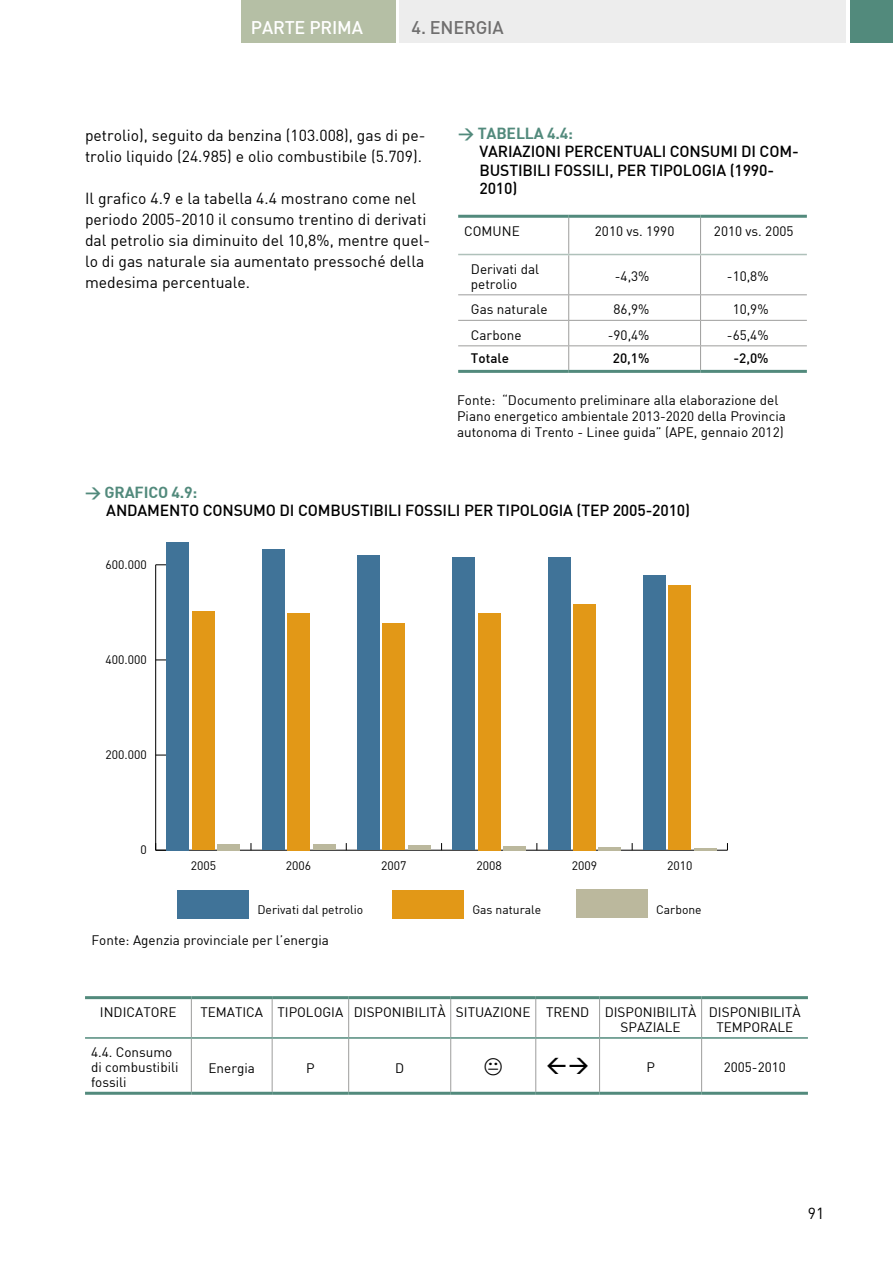
<style>
.page{position:relative;width:893px;height:1263px;background:#fff}
.page>*{position:absolute;margin:0;border:0;box-sizing:border-box;transform-origin:0 0}
.t1{font:500 18px "DIN";letter-spacing:-.01em;color:#fff}
.t2{font:500 18px "DIN";letter-spacing:-.01em;color:#706f6f}
.t3{font:15.75px/21px "DIN";color:#000}
.t4{font:500 15.75px/18px "DIN";letter-spacing:-.01em;color:#000}
.t5{font:15.75px "DIN Bold";letter-spacing:-.01em;color:#528a7c}
.t6{font:13.5px/15px "DIN";color:#000}
.t7{font:500 13.5px "DIN";color:#000}
.t8{font:12.15px "DIN";color:#000}
</style>
<div class="page">
<hr style="left:568px;top:218px;width:1px;height:36px;background:#9d9d9c">
<hr style="left:700px;top:218px;width:1px;height:36px;background:#9d9d9c">
<hr style="left:568px;top:255px;width:1px;height:39px;background:#9d9d9c">
<hr style="left:700px;top:255px;width:1px;height:39px;background:#9d9d9c">
<svg style="left:568px;top:295px;width:1px;height:75px"></svg>
<svg style="left:700px;top:295px;width:1px;height:75px"></svg>
<hr style="left:458px;top:294px;width:111px;height:1px;background:#9d9d9c">
<hr style="left:569px;top:294px;width:132px;height:1px;background:#9d9d9c">
<hr style="left:701px;top:294px;width:106px;height:1px;background:#9d9d9c">
<hr style="left:458px;top:320px;width:111px;height:1px;background:#9d9d9c">
<hr style="left:569px;top:320px;width:132px;height:1px;background:#9d9d9c">
<hr style="left:701px;top:320px;width:106px;height:1px;background:#9d9d9c">
<hr style="left:458px;top:345px;width:111px;height:1px;background:#9d9d9c">
<hr style="left:569px;top:345px;width:132px;height:1px;background:#9d9d9c">
<hr style="left:701px;top:345px;width:106px;height:1px;background:#9d9d9c">
<hr style="left:458px;top:215px;width:111px;height:3px;background:#528a7c">
<hr style="left:569px;top:215px;width:132px;height:3px;background:#528a7c">
<hr style="left:701px;top:215px;width:106px;height:3px;background:#528a7c">
<hr style="left:458px;top:254px;width:111px;height:1px;background:#afc1ba">
<hr style="left:569px;top:254px;width:132px;height:1px;background:#afc1ba">
<hr style="left:701px;top:254px;width:106px;height:1px;background:#afc1ba">
<hr style="left:458px;top:370px;width:111px;height:3px;background:#528a7c">
<hr style="left:569px;top:370px;width:132px;height:3px;background:#528a7c">
<hr style="left:701px;top:370px;width:106px;height:3px;background:#528a7c">
<hr style="left:156px;top:850px;width:571px;height:1px;background:#000">
<hr style="left:155px;top:565px;width:1px;height:285px;background:#000">
<svg style="left:155px;top:843px;width:15px;height:8px"></svg>
<div style="left:576px;top:889px;width:71px;height:29px;background:#bbb89d"></div>
<div style="left:217px;top:844px;width:23px;height:6px;background:#bbb89d"></div>
<div style="left:313px;top:845px;width:22px;height:5px;background:#bbb89d"></div>
<div style="left:408px;top:845px;width:23px;height:5px;background:#bbb89d"></div>
<hr style="left:503px;top:846px;width:23px;height:4px;background:#bbb89d">
<hr style="left:598px;top:847px;width:23px;height:3px;background:#bbb89d">
<hr style="left:694px;top:848px;width:23px;height:2px;background:#bbb89d">
<div style="left:392px;top:890px;width:71px;height:28px;background:#e29817"></div>
<div style="left:192px;top:611px;width:23px;height:239px;background:#e29817"></div>
<div style="left:287px;top:613px;width:23px;height:237px;background:#e29817"></div>
<div style="left:382px;top:624px;width:23px;height:226px;background:#e29817"></div>
<div style="left:478px;top:613px;width:23px;height:237px;background:#e29817"></div>
<div style="left:573px;top:604px;width:23px;height:246px;background:#e29817"></div>
<div style="left:668px;top:585px;width:23px;height:265px;background:#e29817"></div>
<div style="left:177px;top:890px;width:71px;height:29px;background:#407398"></div>
<div style="left:166px;top:542px;width:23px;height:308px;background:#407398"></div>
<div style="left:262px;top:549px;width:23px;height:301px;background:#407398"></div>
<div style="left:357px;top:555px;width:23px;height:295px;background:#407398"></div>
<div style="left:452px;top:557px;width:23px;height:293px;background:#407398"></div>
<div style="left:548px;top:557px;width:22px;height:293px;background:#407398"></div>
<div style="left:643px;top:575px;width:23px;height:275px;background:#407398"></div>
<hr style="left:191px;top:999px;width:1px;height:38px;background:#9d9d9c">
<hr style="left:272px;top:999px;width:1px;height:38px;background:#9d9d9c">
<hr style="left:348px;top:999px;width:1px;height:38px;background:#9d9d9c">
<hr style="left:450px;top:999px;width:1px;height:38px;background:#9d9d9c">
<hr style="left:535px;top:999px;width:1px;height:38px;background:#9d9d9c">
<hr style="left:599px;top:999px;width:1px;height:38px;background:#9d9d9c">
<hr style="left:701px;top:999px;width:1px;height:38px;background:#9d9d9c">
<hr style="left:191px;top:1039px;width:1px;height:53px;background:#9d9d9c">
<hr style="left:272px;top:1039px;width:1px;height:53px;background:#9d9d9c">
<hr style="left:348px;top:1039px;width:1px;height:53px;background:#9d9d9c">
<hr style="left:450px;top:1039px;width:1px;height:53px;background:#9d9d9c">
<hr style="left:535px;top:1039px;width:1px;height:53px;background:#9d9d9c">
<hr style="left:599px;top:1039px;width:1px;height:53px;background:#9d9d9c">
<hr style="left:701px;top:1039px;width:1px;height:53px;background:#9d9d9c">
<hr style="left:85px;top:1037px;width:106px;height:2px;background:#528a7c">
<hr style="left:191px;top:1037px;width:81px;height:2px;background:#528a7c">
<hr style="left:272px;top:1037px;width:77px;height:2px;background:#528a7c">
<hr style="left:349px;top:1037px;width:102px;height:2px;background:#528a7c">
<hr style="left:451px;top:1037px;width:85px;height:2px;background:#528a7c">
<hr style="left:536px;top:1037px;width:64px;height:2px;background:#528a7c">
<hr style="left:600px;top:1037px;width:102px;height:2px;background:#528a7c">
<hr style="left:702px;top:1037px;width:106px;height:2px;background:#528a7c">
<hr style="left:85px;top:996px;width:106px;height:3px;background:#528a7c">
<hr style="left:191px;top:996px;width:81px;height:3px;background:#528a7c">
<hr style="left:272px;top:996px;width:77px;height:3px;background:#528a7c">
<hr style="left:349px;top:996px;width:102px;height:3px;background:#528a7c">
<hr style="left:451px;top:996px;width:85px;height:3px;background:#528a7c">
<hr style="left:536px;top:996px;width:64px;height:3px;background:#528a7c">
<hr style="left:600px;top:996px;width:102px;height:3px;background:#528a7c">
<hr style="left:702px;top:996px;width:106px;height:3px;background:#528a7c">
<hr style="left:85px;top:1092px;width:106px;height:3px;background:#528a7c">
<hr style="left:191px;top:1092px;width:81px;height:3px;background:#528a7c">
<hr style="left:272px;top:1092px;width:77px;height:3px;background:#528a7c">
<hr style="left:349px;top:1092px;width:102px;height:3px;background:#528a7c">
<hr style="left:451px;top:1092px;width:85px;height:3px;background:#528a7c">
<hr style="left:536px;top:1092px;width:64px;height:3px;background:#528a7c">
<hr style="left:600px;top:1092px;width:102px;height:3px;background:#528a7c">
<hr style="left:702px;top:1092px;width:106px;height:3px;background:#528a7c">
<div style="left:850px;top:0;width:43px;height:43px;background:#528a7c"></div>
<div style="left:400px;top:0;width:446px;height:43px;background:#ededed"></div>
<div style="left:241px;top:0;width:154px;height:43px;background:#b5bfa5"></div>
<h1 class="t1" style="left:251px;top:16px;width:114px">PARTE PRIMA</h1>
<h1 class="t2" style="left:412px;top:16px;width:94px">4. ENERGIA</h1>
<p class="t3" style="left:85px;top:124px;width:342px">petrolio), seguito da benzina (103.008), gas di pe&shy;trolio liquido (24.985) e olio combustibile (5.709).</p>
<p class="t3" style="left:85px;top:187px;width:347px">Il grafico 4.9 e la tabella 4.4 mostrano come nel periodo 2005-2010 il consumo trentino di derivati dal petrolio sia diminuito del 10,8%, mentre quel&shy;lo di gas naturale sia aumentato pressoché della medesima percentuale.</p>
<p class="t5" style="left:458px;top:123px;width:116px">&gt; TABELLA 4.4:</p>
<p class="t4" style="left:479px;top:142px;width:321px">VARIAZIONI PERCENTUALI CONSUMI DI COM-<br>BUSTIBILI FOSSILI, PER TIPOLOGIA (1990-<br>2010)</p>
<p class="t6" style="left:464px;top:223px;width:57px">COMUNE</p>
<p class="t6" style="left:595px;top:223px;width:81px">2010 vs. 1990</p>
<p class="t6" style="left:714px;top:223px;width:81px">2010 vs. 2005</p>
<p class="t6" style="left:471px;top:261px;width:70px">Derivati dal petrolio</p>
<p class="t6" style="left:615px;top:269px;width:36px">-4,3%</p>
<p class="t6" style="left:727px;top:269px;width:43px">-10,8%</p>
<p class="t6" style="left:471px;top:302px;width:78px">Gas naturale</p>
<p class="t6" style="left:614px;top:302px;width:37px">86,9%</p>
<p class="t6" style="left:733px;top:302px;width:37px">10,9%</p>
<p class="t6" style="left:471px;top:327px;width:52px">Carbone</p>
<p class="t6" style="left:608px;top:327px;width:43px">-90,4%</p>
<p class="t6" style="left:727px;top:327px;width:43px">-65,4%</p>
<p class="t7" style="left:471px;top:350px;width:40px">Totale</p>
<p class="t7" style="left:613px;top:350px;width:38px">20,1%</p>
<p class="t7" style="left:733px;top:350px;width:37px">-2,0%</p>
<p class="t6" style="left:457px;top:391px;width:330px;line-height:16.2px">Fonte: “Documento preliminare alla elaborazione del<br>Piano energetico ambientale 2013-2020 della Provincia autonoma di Trento - Linee guida” (APE, gennaio 2012)</p>
<p class="t5" style="left:85px;top:482px;width:114px">&gt; GRAFICO 4.9:</p>
<p class="t4" style="left:106px;top:500px;width:585px">ANDAMENTO CONSUMO DI COMBUSTIBILI FOSSILI PER TIPOLOGIA (TEP 2005-2010)</p>
<p class="t8" style="left:105px;top:557px;width:43px">600.000</p>
<p class="t8" style="left:105px;top:652px;width:43px">400.000</p>
<p class="t8" style="left:105px;top:747px;width:43px">200.000</p>
<p class="t8" style="left:140px;top:842px;width:8px">0</p>
<p class="t8" style="left:191px;top:858px;width:27px">2005</p>
<p class="t8" style="left:286px;top:858px;width:27px">2006</p>
<p class="t8" style="left:381px;top:858px;width:27px">2007</p>
<p class="t8" style="left:477px;top:858px;width:27px">2008</p>
<p class="t8" style="left:572px;top:858px;width:27px">2009</p>
<p class="t8" style="left:667px;top:858px;width:27px">2010</p>
<p class="t8" style="left:257px;top:902px;width:107px">Derivati dal petrolio</p>
<p class="t8" style="left:472px;top:902px;width:70px">Gas naturale</p>
<p class="t8" style="left:656px;top:902px;width:47px">Carbone</p>
<p class="t6" style="left:91px;top:932px;width:239px">Fonte: Agenzia provinciale per l’energia</p>
<p class="t6" style="left:100px;top:1004px;width:78px">INDICATORE</p>
<p class="t6" style="left:621px;top:1004px;width:77px;text-indent:-420px">TEMATICA TIPOLOGIA DISPONIBILITÀ SITUAZIONE TREND DISPONIBILITÀ<br>SPAZIALE</p>
<p class="t6" style="left:709px;top:1004px;width:93px;text-align:center">DISPONIBILITÀ<br>TEMPORALE</p>
<p class="t6" style="left:91px;top:1044px;width:89px">4.4. Consumo di combustibili fossili</p>
<p class="t6" style="left:209px;top:1060px;width:48px">Energia</p>
<p class="t6" style="left:306px;top:1060px;width:10px">P</p>
<p class="t6" style="left:395px;top:1060px;width:11px">D</p>
<p class="t6" style="left:646px;top:1059px;width:10px">P</p>
<p class="t6" style="left:724px;top:1059px;width:64px">2005-2010</p>
<p class="t3" style="left:808px;top:1202px;width:18px">91</p>
</div>
